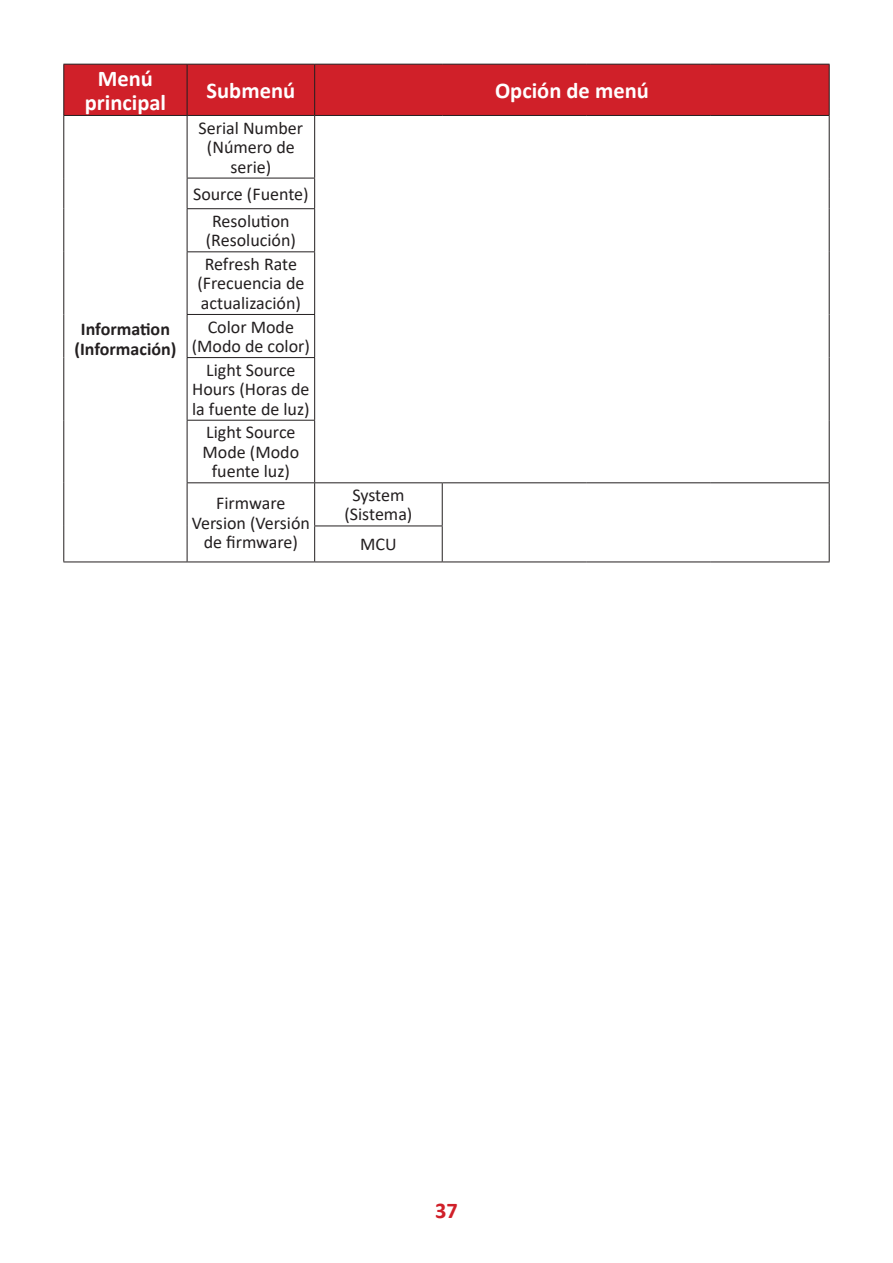
<style>
.page{position:relative;width:893px;height:1263px;background:#fff}
.page>*{position:absolute;margin:0;border:0;box-sizing:border-box;transform-origin:0 0}
.t1{font:700 22.5px/24px "Calibri";color:#fff;text-align:center}
.t2{font:700 22.5px "Calibri";color:#d02029}
.t3{font:18px/19.5px "Calibri";color:#231f20;text-align:center}
.t4{font:700 18px/19.5px "Calibri";color:#231f20;text-align:center}
</style>
<div class="page">
<div style="left:64px;top:65px;width:765px;height:50px;background:#d02029"></div>
<hr style="left:314px;top:116px;width:1px;height:62px;background:#231f20">
<hr style="left:829px;top:116px;width:1px;height:62px;background:#231f20">
<hr style="left:314px;top:178px;width:1px;height:30px;background:#231f20">
<hr style="left:829px;top:178px;width:1px;height:31px;background:#231f20">
<hr style="left:314px;top:209px;width:1px;height:42px;background:#231f20">
<hr style="left:829px;top:209px;width:1px;height:43px;background:#231f20">
<hr style="left:314px;top:252px;width:1px;height:62px;background:#231f20">
<hr style="left:829px;top:252px;width:1px;height:62px;background:#231f20">
<hr style="left:314px;top:315px;width:1px;height:42px;background:#231f20">
<hr style="left:829px;top:314px;width:1px;height:44px;background:#231f20">
<hr style="left:314px;top:358px;width:1px;height:62px;background:#231f20">
<hr style="left:829px;top:358px;width:1px;height:62px;background:#231f20">
<hr style="left:314px;top:421px;width:1px;height:61px;background:#231f20">
<hr style="left:829px;top:420px;width:1px;height:62px;background:#231f20">
<hr style="left:314px;top:483px;width:1px;height:43px;background:#231f20">
<hr style="left:442px;top:483px;width:1px;height:43px;background:#231f20">
<hr style="left:829px;top:483px;width:1px;height:43px;background:#231f20">
<hr style="left:314px;top:526px;width:1px;height:36px;background:#231f20">
<hr style="left:442px;top:526px;width:1px;height:36px;background:#231f20">
<hr style="left:829px;top:526px;width:1px;height:36px;background:#231f20">
<hr style="left:63px;top:116px;width:1px;height:62px;background:#231f20">
<hr style="left:187px;top:116px;width:1px;height:62px;background:#231f20">
<hr style="left:63px;top:178px;width:1px;height:31px;background:#231f20">
<hr style="left:187px;top:178px;width:1px;height:30px;background:#231f20">
<hr style="left:63px;top:209px;width:1px;height:43px;background:#231f20">
<hr style="left:187px;top:209px;width:1px;height:42px;background:#231f20">
<hr style="left:63px;top:252px;width:1px;height:62px;background:#231f20">
<hr style="left:187px;top:252px;width:1px;height:62px;background:#231f20">
<hr style="left:63px;top:314px;width:1px;height:44px;background:#231f20">
<hr style="left:187px;top:315px;width:1px;height:42px;background:#231f20">
<hr style="left:63px;top:358px;width:1px;height:62px;background:#231f20">
<hr style="left:187px;top:358px;width:1px;height:62px;background:#231f20">
<hr style="left:63px;top:420px;width:1px;height:63px;background:#231f20">
<hr style="left:187px;top:421px;width:1px;height:61px;background:#231f20">
<hr style="left:63px;top:483px;width:1px;height:43px;background:#231f20">
<hr style="left:187px;top:483px;width:1px;height:43px;background:#231f20">
<hr style="left:63px;top:526px;width:1px;height:36px;background:#231f20">
<hr style="left:187px;top:526px;width:1px;height:36px;background:#231f20">
<hr style="left:187px;top:178px;width:128px;height:1px;background:#231f20">
<hr style="left:187px;top:208px;width:128px;height:1px;background:#231f20">
<hr style="left:187px;top:251px;width:128px;height:1px;background:#231f20">
<hr style="left:187px;top:314px;width:128px;height:1px;background:#231f20">
<hr style="left:187px;top:357px;width:128px;height:1px;background:#231f20">
<hr style="left:187px;top:420px;width:128px;height:1px;background:#231f20">
<hr style="left:187px;top:482px;width:128px;height:1px;background:#231f20">
<hr style="left:63px;top:562px;width:124px;height:1px;background:#231f20">
<hr style="left:187px;top:562px;width:128px;height:1px;background:#231f20">
<hr style="left:315px;top:482px;width:127px;height:1px;background:#231f20">
<hr style="left:442px;top:482px;width:145px;height:1px;background:#231f20">
<hr style="left:587px;top:482px;width:123px;height:1px;background:#231f20">
<hr style="left:710px;top:482px;width:120px;height:1px;background:#231f20">
<hr style="left:314px;top:526px;width:129px;height:1px;background:#231f20">
<hr style="left:315px;top:562px;width:127px;height:1px;background:#231f20">
<hr style="left:442px;top:562px;width:145px;height:1px;background:#231f20">
<hr style="left:587px;top:562px;width:123px;height:1px;background:#231f20">
<hr style="left:710px;top:562px;width:120px;height:1px;background:#231f20">
<hr style="left:63px;top:64px;width:124px;height:1px;background:#231f20">
<hr style="left:63px;top:65px;width:1px;height:50px;background:#231f20">
<hr style="left:187px;top:64px;width:128px;height:1px;background:#231f20">
<hr style="left:187px;top:65px;width:1px;height:50px;background:#231f20">
<hr style="left:315px;top:64px;width:127px;height:1px;background:#231f20">
<hr style="left:314px;top:65px;width:1px;height:50px;background:#231f20">
<hr style="left:442px;top:64px;width:145px;height:1px;background:#231f20">
<hr style="left:587px;top:64px;width:123px;height:1px;background:#231f20">
<hr style="left:710px;top:64px;width:120px;height:1px;background:#231f20">
<hr style="left:829px;top:65px;width:1px;height:50px;background:#231f20">
<hr style="left:63px;top:115px;width:124px;height:1px;background:#231f20">
<hr style="left:187px;top:115px;width:128px;height:1px;background:#231f20">
<hr style="left:315px;top:115px;width:127px;height:1px;background:#231f20">
<hr style="left:442px;top:115px;width:145px;height:1px;background:#231f20">
<hr style="left:587px;top:115px;width:123px;height:1px;background:#231f20">
<hr style="left:710px;top:115px;width:120px;height:1px;background:#231f20">
<p class="t1" style="left:85px;top:66px;width:83px">Menú principal</p>
<p class="t4" style="left:74px;top:319px;width:103px">Information (Información)</p>
<p class="t1" style="left:207px;top:78px;width:90px">Submenú</p>
<p class="t1" style="left:495px;top:78px;width:155px">Opción de menú</p>
<p class="t3" style="left:199px;top:117px;width:106px">Serial Number (Número de serie)</p>
<p class="t3" style="left:193px;top:180px;width:117px;line-height:27.2px">Source (Fuente)<br>Resolution</p>
<p class="t3" style="left:205px;top:228px;width:94px;line-height:23.5px;text-align:left">(Resolución)<br>Refresh Rate</p>
<p class="t3" style="left:197px;top:273px;width:109px;text-align:left">(Frecuencia de actualización)</p>
<p class="t3" style="left:192px;top:316px;width:120px">Color Mode (Modo de color)</p>
<p class="t3" style="left:192px;top:359px;width:119px">Light Source<br>Hours (Horas de la fuente de luz)</p>
<p class="t3" style="left:203px;top:422px;width:98px">Light Source<br>Mode (Modo fuente luz)</p>
<p class="t3" style="left:192px;top:493px;width:120px">Firmware<br>Version (Versión de firmware)</p>
<p class="t3" style="left:344px;top:485px;width:69px">System (Sistema)</p>
<p class="t3" style="left:360px;top:534px;width:38px">MCU</p>
<p class="t2" style="left:435px;top:1194px;width:24px">37</p>
</div>
